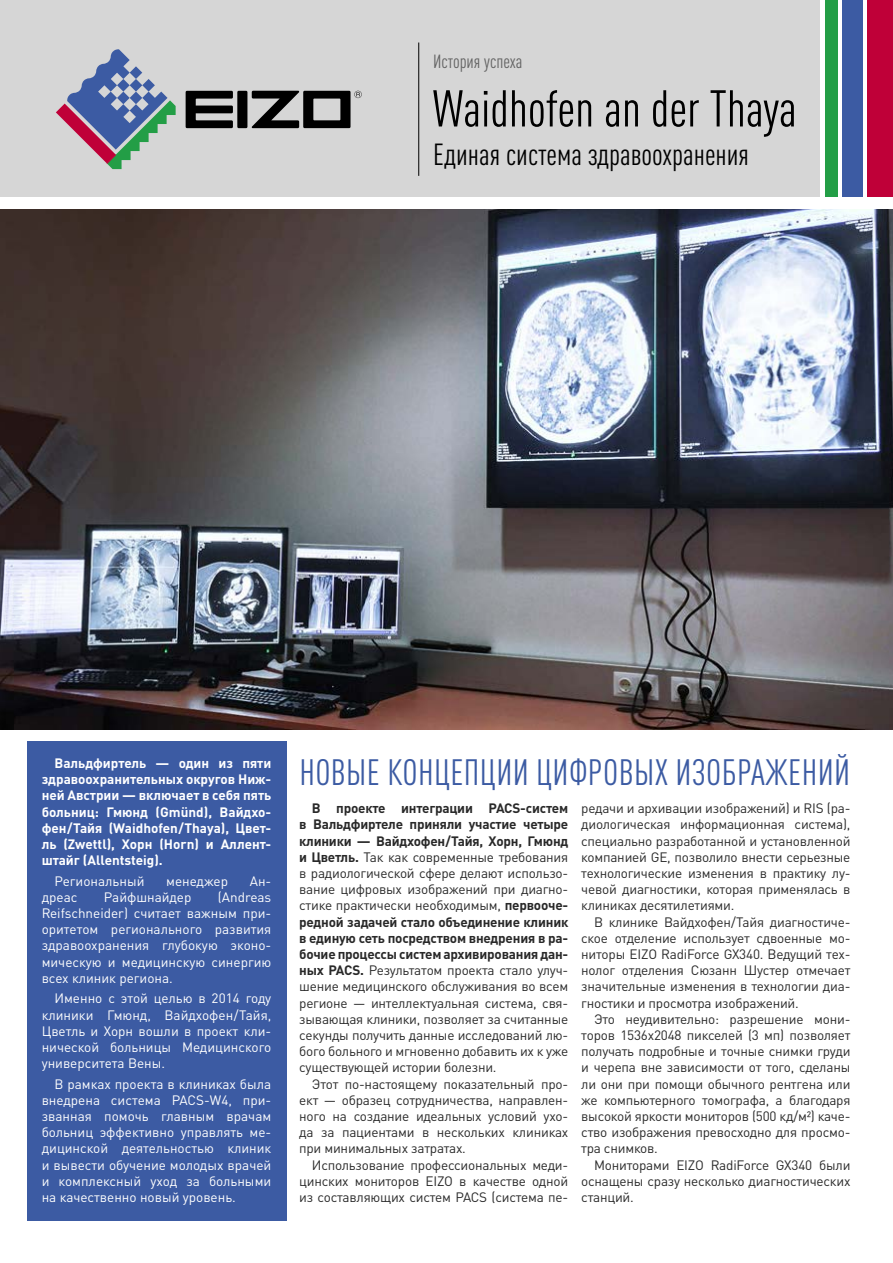
<style>
.page{position:relative;width:893px;height:1263px;background:#fff}
.page>*{position:absolute;margin:0;border:0;box-sizing:border-box;transform-origin:0 0}
.t1{font:condensed 50.85px "DIN Pro";color:#000}
.t2{font:condensed 36.15px "DIN Pro";letter-spacing:.01em;color:#3c5ba3}
.t3{font:condensed 30.15px "DIN Pro";color:#000}
.t4{font:condensed 18.9px "DIN Pro";color:#636363}
.t5{font:13.5px/16.2px "DIN Pro";letter-spacing:-.015em;color:#292929;text-align:justify}
.t6{font:13.5px/16.2px "DIN Pro";color:#fff;text-align:justify}
.t7{font:700 13.5px/16.2px "DIN Pro";color:#fff;text-align:justify}
.s1{font-weight:700}
</style>
<div class="page">
<div style="left:0;top:0;width:819px;height:197px;background:#d6d6d6"></div>
<svg style="left:186px;top:91px;width:176px;height:37px"></svg>
<svg style="left:56px;top:49px;width:120px;height:120px"></svg>
<div style="left:867px;top:0;width:26px;height:197px;background:#bf0038"></div>
<div style="left:842px;top:0;width:21px;height:197px;background:#3c5ba3"></div>
<div style="left:825px;top:0;width:12px;height:197px;background:#239e46"></div>
<img style="left:0;top:209px;width:893px;height:520px">
<div style="left:27px;top:741px;width:259px;height:479px;background:#3c5ba3"></div>
<hr style="left:418px;top:43px;width:1px;height:133px;background:#000">
<h3 class="t4" style="left:433px;top:48px;width:91px">История успеха</h3>
<h1 class="t1" style="left:433px;top:72px;width:365px">Waidhofen an der Thaya</h1>
<h3 class="t3" style="left:433px;top:132px;width:318px">Единая система здравоохранения</h3>
<p class="t7" style="left:42px;top:753px;width:231px;text-indent:13px">Вальдфиртель — один из пяти здравоохранительных округов Ниж&shy;ней Австрии — включает в себя пять больниц: Гмюнд (Gmünd), Вайдхо&shy;фен/Тайя (Waidhofen/Thaya), Цвет&shy;ль (Zwettl), Хорн (Horn) и Аллент&shy;штайг (Allentsteig).</p>
<p class="t6" style="left:54px;top:871px;width:92px">Региональный</p>
<p class="t6" style="left:166px;top:871px;width:63px">менеджер</p>
<p class="t6" style="left:250px;top:871px;width:23px">Ан-</p>
<p class="t6" style="left:42px;top:887px;width:37px">дреас</p>
<p class="t6" style="left:104px;top:887px;width:89px">Райфшнайдер</p>
<p class="t6" style="left:42px;top:887px;width:231px;text-indent:176px">(Andreas Reifschneider) считает важным при&shy;оритетом регионального развития здравоохранения глубокую эконо&shy;мическую и медицинскую синергию всех клиник региона.</p>
<p class="t6" style="left:42px;top:989px;width:231px;text-indent:13px">Именно с этой целью в 2014 году клиники Гмюнд, Вайдхофен/Тайя, Цветль и Хорн вошли в проект кли&shy;нической больницы Медицинского университета Вены.</p>
<p class="t6" style="left:42px;top:1074px;width:231px;text-indent:13px">В рамках проекта в клиниках была внедрена система PACS-W4, при&shy;званная помочь главным врачам больниц эффективно управлять ме&shy;дицинской деятельностью клиник и вывести обучение молодых врачей и комплексный уход за больными на качественно новый уровень.</p>
<h2 class="t2" style="left:299px;top:746px;width:552px">НОВЫЕ КОНЦЕПЦИИ ЦИФРОВЫХ ИЗОБРАЖЕНИЙ</h2>
<p class="t5" style="left:299px;top:799px;width:271px;text-indent:13px"><span class="s1">В проекте интеграции PACS-систем в Вальдфиртеле приняли участие четыре клиники — Вайдхофен/Тайя, Хорн, Гмюнд и Цветль.</span> Так как современные требования в радиологической сфере делают использо&shy;вание цифровых изображений при диагно&shy;стике практически необходимым, <span class="s1">первооче&shy;редной задачей стало объединение клиник в единую сеть посредством внедрения в ра&shy;бочие процессы систем архивирования дан&shy;ных PACS.</span> Результатом проекта стало улуч&shy;шение медицинского обслуживания во всем регионе — интеллектуальная система, свя&shy;зывающая клиники, позволяет за считанные секунды получить данные исследований лю&shy;бого больного и мгновенно добавить их к уже существующей истории болезни.</p>
<p class="t5" style="left:299px;top:1074px;width:271px;text-indent:13px">Этот по-настоящему показательный про&shy;ект — образец сотрудничества, направлен&shy;ного на создание идеальных условий ухо&shy;да за пациентами в нескольких клиниках при минимальных затратах.</p>
<p class="t5" style="left:299px;top:1155px;width:271px;text-indent:13px">Использование профессиональных меди&shy;цинских мониторов EIZO в качестве одной из составляющих систем PACS (система пе-</p>
<p class="t5" style="left:581px;top:799px;width:271px">редачи и архивации изображений) и RIS (ра&shy;диологическая информационная система), специально разработанной и установленной компанией GE, позволило внести серьезные технологические изменения в практику лу&shy;чевой диагностики, которая применялась в клиниках десятилетиями.</p>
<p class="t5" style="left:581px;top:912px;width:271px;text-indent:13px">В клинике Вайдхофен/Тайя диагностиче&shy;ское отделение использует сдвоенные мо&shy;ниторы EIZO RadiForce GX340. Ведущий тех&shy;нолог отделения Сюзанн Шустер отмечает значительные изменения в технологии диа&shy;гностики и просмотра изображений.</p>
<p class="t5" style="left:581px;top:1009px;width:271px;text-indent:13px">Это неудивительно: разрешение мони&shy;торов 1536x2048 пикселей (3 мп) позволяет получать подробные и точные снимки груди и черепа вне зависимости от того, сделаны ли они при помощи обычного рентгена или же компьютерного томографа, а благодаря высокой яркости мониторов (500 кд/м²) каче&shy;ство изображения превосходно для просмо&shy;тра снимков.</p>
<p class="t5" style="left:581px;top:1155px;width:271px;text-indent:13px">Мониторами EIZO RadiForce GX340 были оснащены сразу несколько диагностических станций.</p>
</div>
